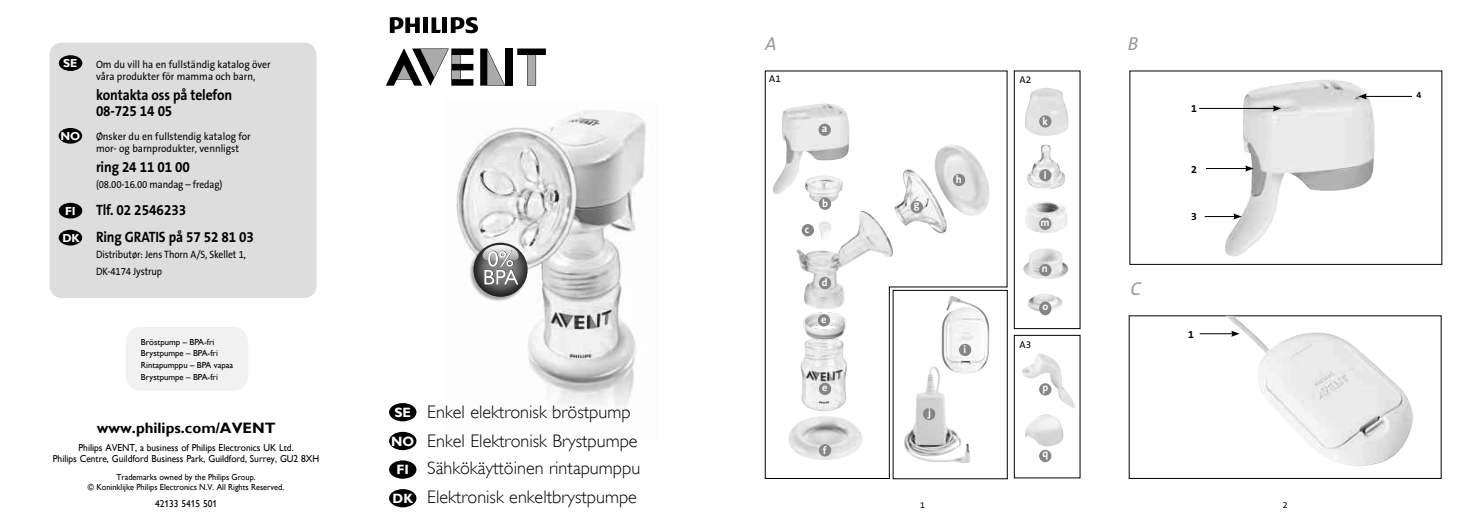
<style>
.page{position:relative;width:1466px;height:527px;background:#fff}
.page>*{position:absolute;margin:0;border:0;box-sizing:border-box;transform-origin:0 0}
.t1{font:italic 18.75px "The Sans B5 Plain";color:#9a9a9a}
.t2{font:18.12px/28.6px "Gill Sans Alt One WGL Light";color:#000}
.t3{font:700 15px/16.2px "The Sans B7";letter-spacing:-.01em;color:#000;scale:.9 1}
.t4{font:700 15px "Gill Sans Alt One WGL";color:#000}
.t5{font:700 13.38px "Gill Sans Alt One WGL";color:#fff}
.t6{font:700 11.5px "Gill Sans Alt One WGL";color:#fff}
.t7{font:700 10.75px "The Sans B7";color:#fff}
.t8{font:10.62px/12.5px "The Sans B5 Plain";color:#000;scale:.93 1}
.t9{font:10.62px/16.2px "The Sans B5 Plain";color:#000;scale:.9 1}
.t10{font:700 10.62px "The Sans B7";color:#000}
.t11{font:10px/11.2px "Gill Sans Alt One WGL";color:#000;text-align:center;scale:.94 1}
.t12{font:10px "The Sans B5 Plain";color:#000}
.t13{font:700 9px "The Sans B7";color:#000}
.t14{font:8.75px/10.5px "Gill Sans Alt One WGL";color:#000;text-align:center;scale:.95 1}
.t15{font:8.75px/11.8px "Gill Sans Alt One WGL";color:#000}
.t16{font:8.75px "The Sans B5 Plain";color:#000}
.s1{font-family:"Gill Sans Alt One WGL";font-weight:700;font-size:13.38px;color:#fff}
</style>
<div class="page">
<img style="left:456px;top:110px;width:190px;height:297px">
<div style="left:50px;top:43px;width:266px;height:255px;background:#ddd;border-radius:12px"></div>
<div style="left:59px;top:55px;width:23px;height:16px;background:#000;border-radius:50%"></div>
<div style="left:59px;top:128px;width:23px;height:15px;background:#000;border-radius:50%"></div>
<div style="left:389px;top:402px;width:27px;height:19px;background:#000;border-radius:50%"></div>
<div style="left:389px;top:431px;width:27px;height:18px;background:#000;border-radius:50%"></div>
<div style="left:389px;top:460px;width:27px;height:18px;background:#000;border-radius:50%"></div>
<div style="left:389px;top:488px;width:27px;height:19px;background:#000;border-radius:50%"></div>
<div style="left:59px;top:203px;width:23px;height:15px;background:#000;border-radius:50%"></div>
<div style="left:59px;top:229px;width:23px;height:16px;background:#000;border-radius:50%"></div>
<div style="left:468px;top:242px;width:59px;height:59px;background:#000;opacity:.35"></div>
<svg style="left:473px;top:242px;width:54px;height:54px"></svg>
<div style="left:126px;top:326px;width:122px;height:64px;background:#f1f1f1;border-radius:15px"></div>
<svg style="left:764px;top:70px;width:243px;height:408px"></svg>
<img style="left:800px;top:341px;width:47px;height:70px">
<div style="left:1014px;top:71px;width:66px;height:257px;border:1px solid #000"></div>
<img style="left:1025px;top:88px;width:43px;height:48px">
<img style="left:903px;top:373px;width:67px;height:89px">
<div style="left:1014px;top:335px;width:66px;height:142px;border:1px solid #000"></div>
<img style="left:1027px;top:144px;width:38px;height:45px">
<img style="left:1025px;top:201px;width:42px;height:32px">
<img style="left:1028px;top:294px;width:34px;height:18px">
<img style="left:1023px;top:248px;width:45px;height:31px">
<div style="left:1039px;top:115px;width:12px;height:12px;background:#858585;border-radius:50%"></div>
<div style="left:1039px;top:264px;width:12px;height:12px;background:#858585;border-radius:50%"></div>
<div style="left:1039px;top:169px;width:12px;height:12px;background:#858585;border-radius:50%"></div>
<div style="left:1039px;top:301px;width:12px;height:14px;background:#858585;border-radius:50%"></div>
<div style="left:922px;top:407px;width:13px;height:13px;background:#858585;border-radius:50%"></div>
<div style="left:1039px;top:217px;width:12px;height:13px;background:#858585;border-radius:50%"></div>
<img style="left:1025px;top:414px;width:38px;height:32px">
<img style="left:1022px;top:353px;width:52px;height:55px">
<div style="left:1039px;top:383px;width:12px;height:12px;background:#858585;border-radius:50%"></div>
<div style="left:1039px;top:449px;width:12px;height:12px;background:#858585;border-radius:50%"></div>
<img style="left:1224px;top:80px;width:150px;height:176px">
<hr style="left:1364px;top:96px;width:47px;height:1px;background:#000">
<svg style="left:1358px;top:93px;width:8px;height:6px"></svg>
<hr style="left:1199px;top:108px;width:75px;height:1px;background:#000">
<svg style="left:1272px;top:105px;width:9px;height:6px"></svg>
<hr style="left:1205px;top:168px;width:41px;height:1px;background:#000">
<svg style="left:1244px;top:165px;width:9px;height:6px"></svg>
<hr style="left:1204px;top:216px;width:31px;height:1px;background:#000">
<svg style="left:1233px;top:213px;width:8px;height:6px"></svg>
<hr style="left:1199px;top:333px;width:33px;height:1px;background:#000">
<img style="left:941px;top:295px;width:48px;height:78px">
<img style="left:1224px;top:315px;width:188px;height:151px">
<div style="left:958px;top:343px;width:13px;height:13px;background:#858585;border-radius:50%"></div>
<img style="left:772px;top:103px;width:77px;height:91px">
<img style="left:796px;top:211px;width:97px;height:99px">
<img style="left:934px;top:144px;width:55px;height:77px">
<img style="left:894px;top:169px;width:52px;height:64px">
<img style="left:788px;top:415px;width:74px;height:44px">
<div style="left:818px;top:277px;width:13px;height:12px;background:#858585;border-radius:50%"></div>
<div style="left:818px;top:382px;width:13px;height:12px;background:#858585;border-radius:50%"></div>
<svg style="left:818px;top:443px;width:13px;height:13px"></svg>
<div style="left:910px;top:201px;width:12px;height:12px;background:#858585;border-radius:50%"></div>
<div style="left:952px;top:174px;width:13px;height:12px;background:#858585;border-radius:50%"></div>
<div style="left:818px;top:123px;width:12px;height:13px;background:#858585;border-radius:50%"></div>
<img style="left:819px;top:221px;width:11px;height:19px">
<img style="left:804px;top:175px;width:39px;height:28px">
<svg style="left:818px;top:197px;width:13px;height:13px"></svg>
<div style="left:801px;top:224px;width:13px;height:12px;background:#858585;border-radius:50%"></div>
<img style="left:783px;top:310px;width:85px;height:31px">
<div style="left:817px;top:314px;width:13px;height:12px;background:#858585;border-radius:50%"></div>
<svg style="left:431px;top:17px;width:10px;height:16px"></svg>
<div style="left:423px;top:17px;width:5px;height:16px;background:#000"></div>
<div style="left:442px;top:17px;width:5px;height:16px;background:#000"></div>
<svg style="left:451px;top:17px;width:27px;height:16px"></svg>
<svg style="left:390px;top:17px;width:30px;height:16px"></svg>
<svg style="left:480px;top:48px;width:25px;height:38px"></svg>
<svg style="left:517px;top:48px;width:29px;height:37px"></svg>
<div style="left:505px;top:48px;width:7px;height:38px;background:#000"></div>
<svg style="left:386px;top:48px;width:87px;height:38px"></svg>
<p class="t6" style="left:63px;top:55px;width:16px">SE</p>
<p class="t6" style="left:60px;top:128px;width:21px">NO</p>
<p class="t6" style="left:65px;top:203px;width:12px">FI</p>
<p class="t6" style="left:62px;top:230px;width:19px">DK</p>
<p class="t8" style="left:96px;top:59px;width:189px">Om du vill ha en fullständig katalog över våra produkter för mamma och barn,</p>
<h3 class="t3" style="left:96px;top:88px;width:153px">kontakta oss på telefon<br>08-725 14 05</h3>
<p class="t8" style="left:96px;top:130px;width:168px">Ønsker du en fullstendig katalog for mor- og barnprodukter, vennligst</p>
<h3 class="t3" style="left:96px;top:159px;width:106px">ring 24 11 01 00</h3>
<p class="t9" style="left:96px;top:177px;width:142px">(08.00-16.00 mandag – fredag)</p>
<h3 class="t3" style="left:96px;top:197px;width:177px;line-height:26.9px">Tlf. 02 2546233<br>Ring GRATIS på 57 52 81 03</h3>
<p class="t9" style="left:96px;top:247px;width:168px">Distributør: Jens Thorn A/S, Skellet 1,<br>DK-4174 Jystrup</p>
<p class="t15" style="left:141px;top:335px;width:94px">Bröstpump – BPA-fri<br>Brystpumpe – BPA-fri<br>Rintapumppu – BPA vapaa<br>Brystpumpe – BPA-fri</p>
<h3 class="t4" style="left:97px;top:417px;width:180px">www.philips.com/AVENT</h3>
<p class="t11" style="left:53px;top:441px;width:285px">Philips AVENT, a business of Philips Electronics UK Ltd.<br>Philips Centre, Guildford Business Park, Guildford, Surrey, GU2 8XH</p>
<p class="t14" style="left:88px;top:471px;width:208px">Trademarks owned by the Philips Group.<br>© Koninklijke Philips Electronics N.V. All Rights Reserved.</p>
<p class="t11" style="left:155px;top:497px;width:68px">42133 5415 501</p>
<h2 class="t2" style="left:394px;top:397px;width:238px"><span class="s1">SE</span> Enkel elektronisk bröstpump</h2>
<p class="t5" style="left:391px;top:431px;width:25px">NO</p>
<h2 class="t2" style="left:392px;top:453px;width:249px"><span class="s1">FI</span> Sähkökäyttöinen rintapumppu<br><span class="s1">DK</span> Elektronisk enkeltbrystpumpe</h2>
<h2 class="t2" style="left:427px;top:426px;width:212px">Enkel Elektronisk Brystpumpe</h2>
<h1 class="t1" style="left:765px;top:34px;width:17px">A-</h1>
<p class="t12" style="left:769px;top:74px;width:13px">A1</p>
<p class="t7" style="left:821px;top:123px;width:7px">a</p>
<p class="t7" style="left:805px;top:223px;width:6px">c</p>
<p class="t7" style="left:822px;top:197px;width:7px">b</p>
<p class="t7" style="left:821px;top:276px;width:7px">d</p>
<p class="t7" style="left:821px;top:313px;width:7px">e</p>
<p class="t7" style="left:822px;top:381px;width:7px">e</p>
<p class="t7" style="left:822px;top:444px;width:5px">f</p>
<p class="t7" style="left:913px;top:199px;width:7px">g</p>
<p class="t7" style="left:955px;top:174px;width:7px">h</p>
<p class="t7" style="left:928px;top:406px;width:4px">j</p>
<p class="t7" style="left:963px;top:343px;width:4px">i</p>
<p class="t12" style="left:1019px;top:75px;width:13px">A2</p>
<p class="t7" style="left:1042px;top:115px;width:7px">k</p>
<p class="t7" style="left:1043px;top:170px;width:4px">l</p>
<p class="t7" style="left:1040px;top:216px;width:11px">m</p>
<p class="t7" style="left:1041px;top:263px;width:7px">n</p>
<p class="t7" style="left:1042px;top:300px;width:7px">o</p>
<p class="t12" style="left:1019px;top:339px;width:13px">A3</p>
<p class="t7" style="left:1042px;top:381px;width:7px">p</p>
<p class="t7" style="left:1042px;top:447px;width:7px">q</p>
<h1 class="t1" style="left:1127px;top:34px;width:12px">B</h1>
<h1 class="t1" style="left:1130px;top:278px;width:12px">C</h1>
<p class="t10" style="left:1190px;top:103px;width:7px">1</p>
<p class="t10" style="left:1190px;top:163px;width:7px">2</p>
<p class="t10" style="left:1190px;top:211px;width:7px">3</p>
<p class="t10" style="left:1187px;top:328px;width:7px">1</p>
<p class="t16" style="left:920px;top:500px;width:6px">1</p>
<p class="t16" style="left:1282px;top:500px;width:6px">2</p>
<p class="t13" style="left:1416px;top:90px;width:6px">4</p>
</div>
